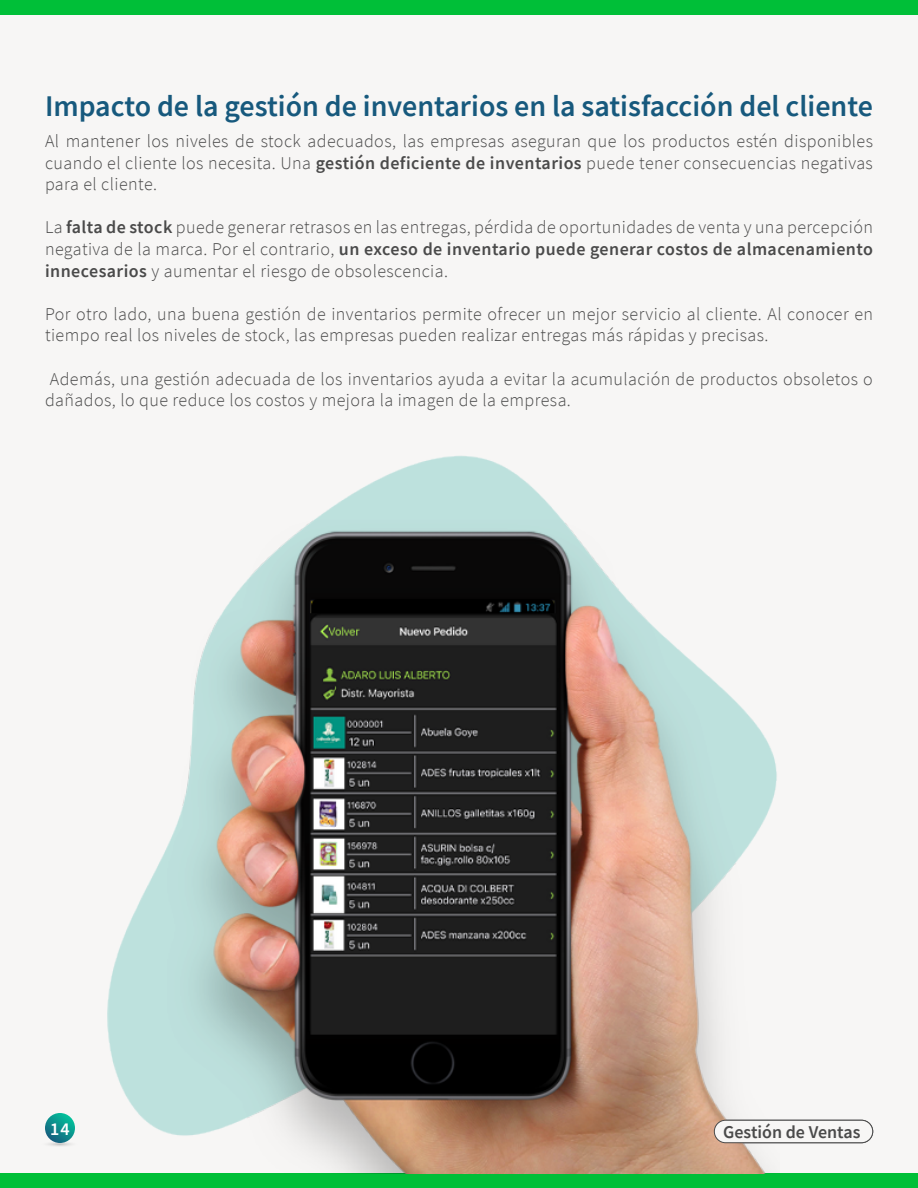
<style>
.page{position:relative;width:918px;height:1188px;background:#f7f6f5}
.page>*{position:absolute;margin:0;border:0;box-sizing:border-box;transform-origin:0 0}
.t1{font:600 30px "Source Sans Pro";color:#17597d}
.t2{font:300 18px/21.6px "Source Sans Pro";letter-spacing:.025em;color:#4a4a4a;text-align:justify}
.t3{font:600 18px "Source Sans Pro";color:#4a4a4a}
.t4{font:600 18px "Source Sans Pro";color:#fff}
.s1{font-weight:600}
</style>
<div class="page">
<div style="left:0;top:0;width:918px;height:15px;background:#00bf38"></div>
<div style="left:0;top:1173px;width:918px;height:15px;background:#00bf38"></div>
<img style="left:46px;top:1135px;width:28px;height:11px">
<svg style="left:45px;top:1113px;width:30px;height:30px"></svg>
<img style="left:107px;top:455px;width:672px;height:718px">
<div style="left:714px;top:1120px;width:159px;height:23px;background:#f7f6f5;border-radius:11px"></div>
<div style="left:714px;top:1120px;width:159px;height:23px;border:1px solid #4a4a4a;border-radius:11px"></div>
<h1 class="t1" style="left:45px;top:86px;width:829px">Impacto de la gestión de inventarios en la satisfacción del cliente</h1>
<p class="t2" style="left:45px;top:130px;width:830px">Al mantener los niveles de stock adecuados, las empresas aseguran que los productos estén disponibles cuando el cliente los necesita. Una <span class="s1">gestión deficiente de inventarios</span> puede tener consecuencias negativas para el cliente.</p>
<p class="t2" style="left:45px;top:217px;width:830px">La <span class="s1">falta de stock</span> puede generar retrasos en las entregas, pérdida de oportunidades de venta y una percepción negativa de la marca. Por el contrario, <span class="s1">un exceso de inventario puede generar costos de almacenamiento innecesarios</span> y aumentar el riesgo de obsolescencia.</p>
<p class="t2" style="left:45px;top:303px;width:830px">Por otro lado, una buena gestión de inventarios permite ofrecer un mejor servicio al cliente. Al conocer en tiempo real los niveles de stock, las empresas pueden realizar entregas más rápidas y precisas.</p>
<p class="t2" style="left:45px;top:368px;width:829px">Además, una gestión adecuada de los inventarios ayuda a evitar la acumulación de productos obsoletos o dañados, lo que reduce los costos y mejora la imagen de la empresa.</p>
<p class="t4" style="left:50px;top:1117px;width:21px">14</p>
<p class="t3" style="left:723px;top:1120px;width:139px">Gestión de Ventas</p>
</div>
